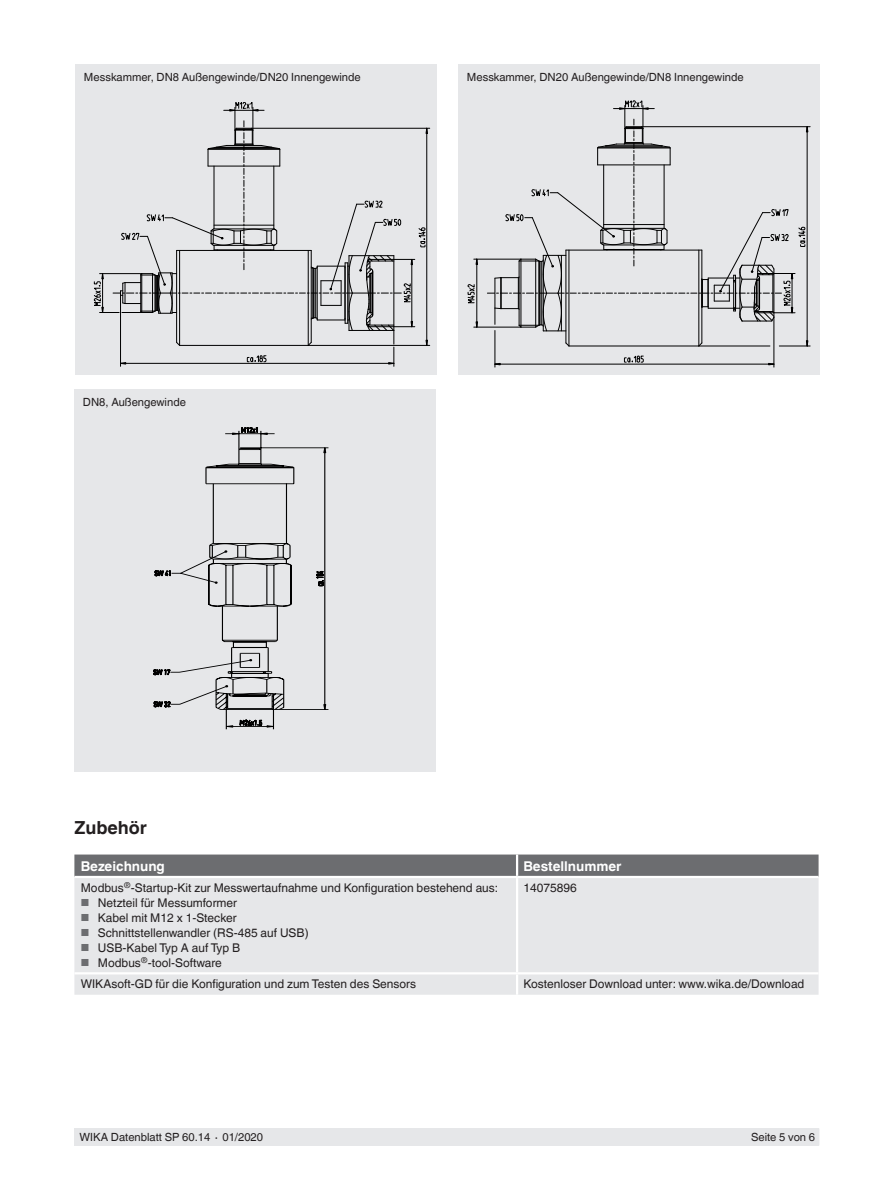
<style>
.page{position:relative;width:893px;height:1188px;background:#fff}
.page>*{position:absolute;margin:0;border:0;box-sizing:border-box;transform-origin:0 0}
.t1{font:700 18px "Helvetica World";color:#231f20}
.t2{font:700 13.5px "Helvetica World";color:#fff}
.t3{font:12px "Helvetica World";color:#231f20}
.t4{font:11.25px "Helvetica World";color:#231f20}
.s1{font-size:10.2px;color:#6c6d70}
</style>
<div class="page">
<div style="left:75px;top:1128px;width:744px;height:17px;background:#e6e7e9"></div>
<div style="left:75px;top:64px;width:362px;height:310px;background:#e6e7e9"></div>
<div style="left:458px;top:64px;width:362px;height:310px;background:#e6e7e9"></div>
<div style="left:74px;top:389px;width:362px;height:383px;background:#e6e7e9"></div>
<svg style="left:153px;top:427px;width:176px;height:303px"></svg>
<svg style="left:205px;top:447px;width:89px;height:263px"></svg>
<hr style="left:308px;top:345px;width:122px;height:1px;background:#000">
<hr style="left:252px;top:128px;width:178px;height:1px;background:#000">
<svg style="left:93px;top:102px;width:335px;height:264px"></svg>
<svg style="left:624px;top:355px;width:19px;height:7px"></svg>
<svg style="left:467px;top:284px;width:7px;height:19px"></svg>
<hr style="left:474px;top:327px;width:47px;height:1px;background:#000">
<hr style="left:779px;top:346px;width:31px;height:1px;background:#000">
<hr style="left:699px;top:346px;width:71px;height:1px;background:#000">
<hr style="left:495px;top:364px;width:279px;height:1px;background:#000">
<hr style="left:495px;top:330px;width:1px;height:37px;background:#000">
<hr style="left:477px;top:259px;width:1px;height:68px;background:#000">
<hr style="left:474px;top:259px;width:47px;height:1px;background:#000">
<hr style="left:807px;top:127px;width:1px;height:219px;background:#000">
<hr style="left:774px;top:317px;width:1px;height:50px;background:#000">
<hr style="left:642px;top:126px;width:168px;height:1px;background:#000">
<hr style="left:569px;top:250px;width:1px;height:96px;background:#000">
<hr style="left:566px;top:250px;width:1px;height:93px;background:#000">
<hr style="left:569px;top:346px;width:130px;height:1px;background:#000">
<svg style="left:565px;top:342px;width:5px;height:5px"></svg>
<svg style="left:698px;top:342px;width:5px;height:5px"></svg>
<hr style="left:702px;top:250px;width:1px;height:93px;background:#000">
<hr style="left:699px;top:250px;width:1px;height:96px;background:#000">
<svg style="left:487px;top:101px;width:321px;height:231px"></svg>
<div style="left:74px;top:855px;width:745px;height:21px;background:#6c6d70"></div>
<div style="left:74px;top:878px;width:745px;height:117px;background:#e6e7e9"></div>
<hr style="left:516px;top:855px;width:2px;height:21px;background:#fff">
<hr style="left:516px;top:878px;width:2px;height:94px;background:#fff">
<hr style="left:516px;top:974px;width:2px;height:21px;background:#fff">
<hr style="left:74px;top:972px;width:443px;height:2px;background:#fff">
<hr style="left:517px;top:972px;width:302px;height:2px;background:#fff">
<p class="t4" style="left:84px;top:70px;width:278px">Messkammer, DN8 Außengewinde/DN20 Innengewinde</p>
<p class="t4" style="left:467px;top:70px;width:278px">Messkammer, DN20 Außengewinde/DN8 Innengewinde</p>
<p class="t4" style="left:83px;top:396px;width:105px">DN8, Außengewinde</p>
<h1 class="t1" style="left:74px;top:817px;width:74px">Zubehör</h1>
<p class="t2" style="left:81px;top:858px;width:86px">Bezeichnung</p>
<p class="t2" style="left:523px;top:858px;width:100px">Bestellnummer</p>
<p class="t3" style="left:81px;top:881px;width:419px">Modbus<sup>®</sup>-Startup-Kit zur Messwertaufnahme und Konfiguration bestehend aus:</p>
<p class="t3" style="left:81px;top:896px;width:158px"><span class="s1">■</span> Netzteil für Messumformer</p>
<p class="t3" style="left:81px;top:911px;width:157px"><span class="s1">■</span> Kabel mit M12 x 1-Stecker</p>
<p class="t3" style="left:81px;top:926px;width:229px"><span class="s1">■</span> Schnittstellenwandler (RS-485 auf USB)</p>
<p class="t3" style="left:81px;top:941px;width:161px"><span class="s1">■</span> USB-Kabel Typ A auf Typ B</p>
<p class="t3" style="left:81px;top:956px;width:143px"><span class="s1">■</span> Modbus<sup>®</sup>-tool-Software</p>
<p class="t3" style="left:523px;top:881px;width:55px">14075896</p>
<p class="t3" style="left:81px;top:977px;width:337px">WIKAsoft-GD für die Konfiguration und zum Testen des Sensors</p>
<p class="t3" style="left:523px;top:977px;width:282px">Kostenloser Download unter: www.wika.de/Download</p>
<p class="t4" style="left:80px;top:1131px;width:185px">WIKA Datenblatt SP 60.14 ∙ 01/2020</p>
<p class="t4" style="left:751px;top:1131px;width:66px">Seite 5 von 6</p>
</div>
